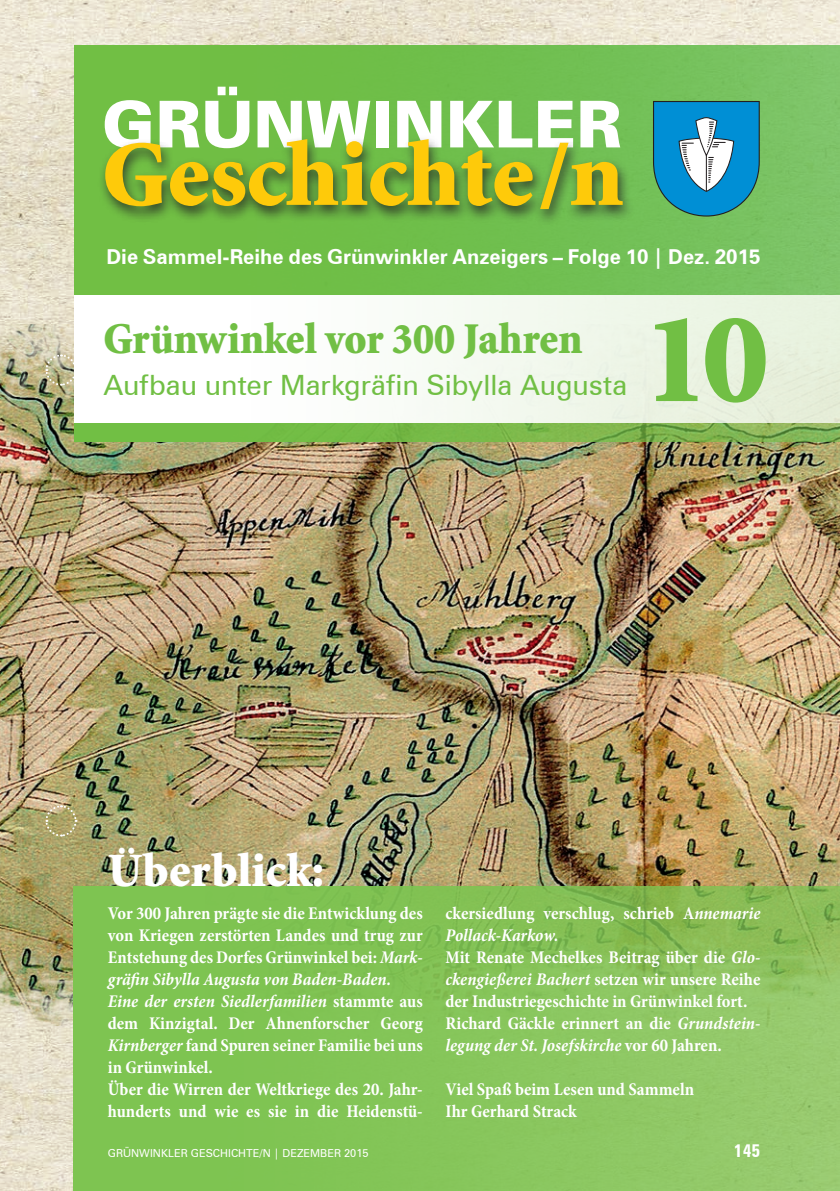
<style>
.page{position:relative;width:840px;height:1191px;background:#fff}
.page>*{position:absolute;margin:0;border:0;box-sizing:border-box;transform-origin:0 0}
.t1{font:900 130.6px "Minion Std";color:#71bf44}
.t2{font:900 93.4px "Minion Std";color:#feca0a}
.t3{font:900 64.6px "Zurich BT";color:#fff}
.Head_Geschichte{font:900 48px "Minion Std";color:#fff}
.t4{font:900 44px "Minion Std";color:#71bf44;scale:.95 1}
.t5{font:28px "Zurich BT";color:#71bf44}
.t6{font:700 20.6px "Zurich BT";color:#fff}
.Fließtext_Geschichte{font:700 condensed 18px/22px "Minion Pro";color:#fff;text-align:justify}
.Seitenzahl{font:700 condensed 18px "Zurich BT";color:#fff}
.Fusszeile_Ausgabe_re{font:11px "Zurich BT";color:#fff}
.s1{font-style:italic}
</style>
<div class="page">
<img style="left:0;top:0;width:839px;height:1191px">
<img style="left:0;top:325px;width:839px;height:700px">
<div style="left:74px;top:45px;width:765px;height:397px;background:linear-gradient(to right,#6dbe3c,#79c062)"></div>
<svg style="left:651px;top:100px;width:109px;height:118px;background:#3a9fbf"></svg>
<div style="left:97px;top:135px;width:539px;height:91px;background:#231f20;opacity:.75"></div>
<div style="left:74px;top:295px;width:765px;height:127px;background:linear-gradient(to right,#fff,#e6f0dc)"></div>
<svg style="left:74px;top:886px;width:765px;height:305px;background:#86c459"></svg>
<svg style="left:44px;top:353px;width:34px;height:34px"></svg>
<svg style="left:44px;top:804px;width:34px;height:33px"></svg>
<p class="t3" style="left:102px;top:85px;width:521px">GRÜNWINKLER</p>
<p class="t2" style="left:102px;top:128px;width:522px">Geschichte/n</p>
<p class="t6" style="left:106px;top:244px;width:655px">Die Sammel-Reihe des Grünwinkler Anzeigers – Folge 10 | Dez. 2015</p>
<p class="t4" style="left:103px;top:316px;width:505px">Grünwinkel vor 300 Jahren</p>
<p class="t5" style="left:103px;top:368px;width:525px">Aufbau unter Markgräfin Sibylla Augusta</p>
<p class="t1" style="left:642px;top:293px;width:127px">10</p>
<p class="Head_Geschichte" style="left:108px;top:846px;width:217px">Überblick:</p>
<p class="Fließtext_Geschichte" style="left:108px;top:902px;width:316px">Vor 300 Jahren prägte sie die Entwicklung des von Kriegen zerstörten Landes und trug zur Entstehung des Dorfes Grünwinkel bei: <span class="s1">Mark&shy;gräfin Sibylla Augusta von Baden-Baden.</span></p>
<p class="Fließtext_Geschichte" style="left:108px;top:990px;width:316px"><span class="s1">Eine der ersten Siedlerfamilien</span> stammte aus dem Kinzigtal. Der Ahnenforscher Georg <span class="s1">Kirnberger</span> fand Spuren seiner Familie bei uns in Grünwinkel.</p>
<p class="Fließtext_Geschichte" style="left:108px;top:1078px;width:316px">Über die Wirren der Weltkriege des 20. Jahr&shy;hunderts und wie es sie in die Heidenstü-</p>
<p class="Fließtext_Geschichte" style="left:445px;top:902px;width:316px">ckersiedlung verschlug, schrieb A<span class="s1">nnemarie<br>Pollack-Karkow.</span></p>
<p class="Fließtext_Geschichte" style="left:445px;top:946px;width:316px">Mit Renate Mechelkes Beitrag über die <span class="s1">Glo&shy;ckengießerei Bachert</span> setzen wir unsere Reihe der Industriegeschichte in Grünwinkel fort.</p>
<p class="Fließtext_Geschichte" style="left:445px;top:1012px;width:315px">Richard Gäckle erinnert an die <span class="s1">Grundstein&shy;legung der St. Josefskirche</span> vor 60 Jahren.</p>
<p class="Fließtext_Geschichte" style="left:445px;top:1078px;width:250px">Viel Spaß beim Lesen und Sammeln</p>
<p class="Fließtext_Geschichte" style="left:445px;top:1100px;width:133px">Ihr Gerhard Strack</p>
<p class="Fusszeile_Ausgabe_re" style="left:108px;top:1146px;width:262px">GRÜNWINKLER GESCHICHTE/N | DEZEMBER 2015</p>
<p class="Seitenzahl" style="left:733px;top:1139px;width:28px">145</p>
<p class="Fusszeile_Ausgabe_re" style="left:282px;top:1146px;width:54px">JUNI 2012</p>
</div>
